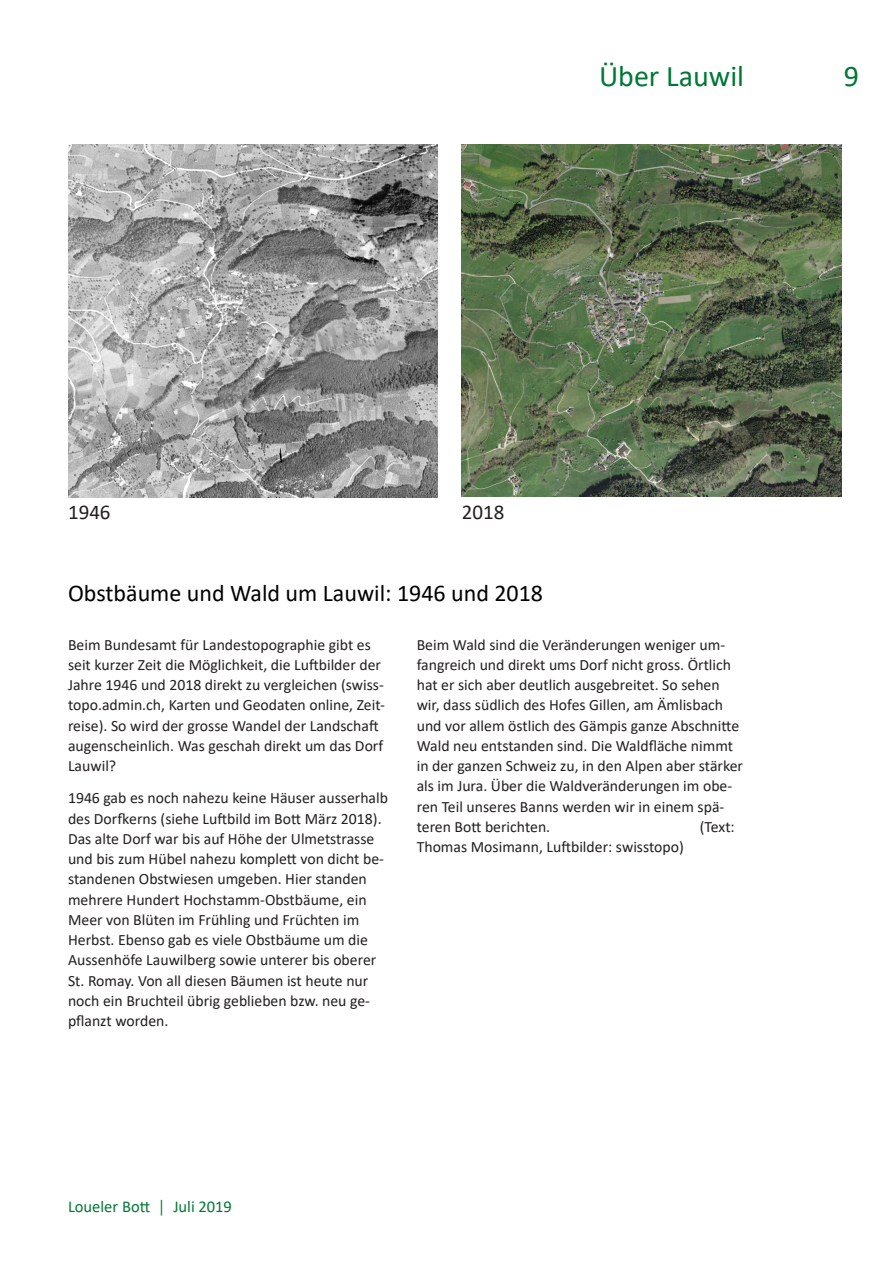
<style>
.page{position:relative;width:893px;height:1263px;background:#fff}
.page>*{position:absolute;margin:0;border:0;box-sizing:border-box;transform-origin:0 0}
.t1{font:30px "Calibri";color:#007835}
.Default{font:24px "Calibri";color:#000}
.t2{font:21px "Calibri";color:#231f20}
.t3{font:16.5px "Calibri";color:#007835}
.t4{font:15.75px/20.2px "Calibri";color:#231f20}
</style>
<div class="page">
<img style="left:68px;top:145px;width:370px;height:352px">
<img style="left:462px;top:145px;width:379px;height:351px">
<p class="t1" style="left:599px;top:55px;width:147px">Über Lauwil</p>
<h1 class="t1" style="left:844px;top:55px;width:17px">9</h1>
<p class="t2" style="left:68px;top:497px;width:44px">1946</p>
<p class="t2" style="left:462px;top:497px;width:44px">2018</p>
<p class="Default" style="left:68px;top:577px;width:476px">Obstbäume und Wald um Lauwil: 1946 und 2018</p>
<p class="t4" style="left:68px;top:634px;width:318px">Beim Bundesamt für Landestopographie gibt es seit kurzer Zeit die Möglichkeit, die Luftbilder der Jahre 1946 und 2018 direkt zu vergleichen (swiss&shy;topo.admin.ch, Karten und Geodaten online, Zeit&shy;reise). So wird der grosse Wandel der Landschaft augenscheinlich. Was geschah direkt um das Dorf Lauwil?</p>
<p class="t4" style="left:68px;top:788px;width:321px">1946 gab es noch nahezu keine Häuser ausserhalb des Dorfkerns (siehe Luftbild im Bott März 2018).<br>Das alte Dorf war bis auf Höhe der Ulmetstrasse und bis zum Hübel nahezu komplett von dicht be&shy;standenen Obstwiesen umgeben. Hier standen mehrere Hundert Hochstamm-Obstbäume, ein Meer von Blüten im Frühling und Früchten im Herbst. Ebenso gab es viele Obstbäume um die Aussenhöfe Lauwilberg sowie unterer bis oberer St. Romay. Von all diesen Bäumen ist heute nur noch ein Bruchteil übrig geblieben bzw. neu ge&shy;pflanzt worden.</p>
<p class="t4" style="left:417px;top:634px;width:328px">Beim Wald sind die Veränderungen weniger um&shy;fangreich und direkt ums Dorf nicht gross. Örtlich hat er sich aber deutlich ausgebreitet. So sehen wir, dass südlich des Hofes Gillen, am Ämlisbach und vor allem östlich des Gämpis ganze Abschnitte Wald neu entstanden sind. Die Waldfläche nimmt in der ganzen Schweiz zu, in den Alpen aber stärker als im Jura. Über die Waldveränderungen im obe&shy;ren Teil unseres Banns werden wir in einem spä&shy;teren Bott berichten.</p>
<p class="t4" style="left:700px;top:816px;width:37px">(Text:</p>
<p class="t4" style="left:417px;top:836px;width:269px">Thomas Mosimann, Luftbilder: swisstopo)</p>
<p class="t3" style="left:68px;top:1195px;width:165px">Loueler Bott │ Juli 2019</p>
</div>
